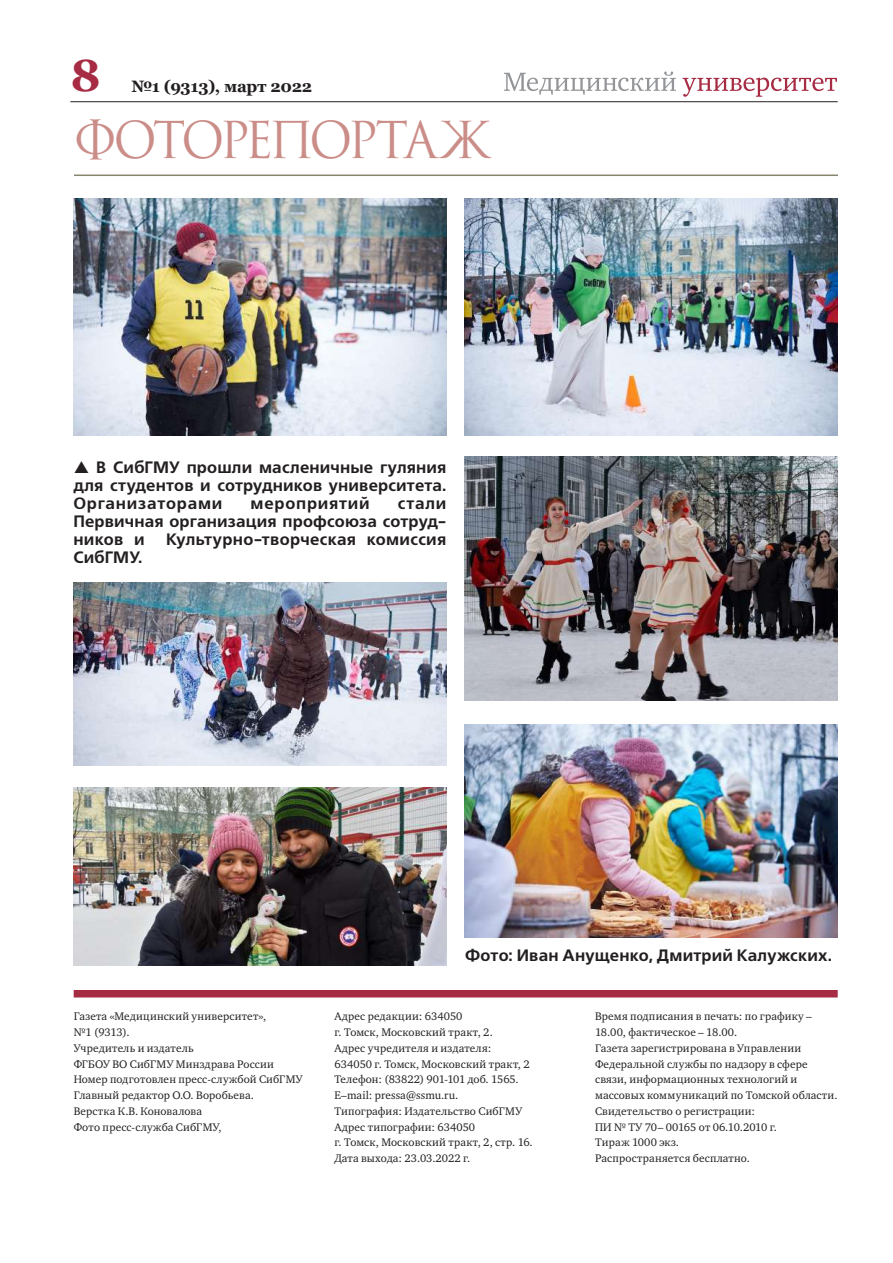
<style>
.page{position:relative;width:893px;height:1263px;background:#fff}
.page>*{position:absolute;margin:0;border:0;box-sizing:border-box;transform-origin:0 0}
.t1{font:49.5px "Romul";letter-spacing:-.095em;color:#cb8d88;scale:.96 1}
.t2{font:700 45px "Georgia";color:#a62b43}
.t3{font:700 16.5px/18px "Free Set C";letter-spacing:.01em;color:#231f20;text-align:justify}
.t4{font:700 16.5px "Georgia";letter-spacing:-.015em;color:#231f20}
.t5{font:700 16.5px "Free Set C";letter-spacing:.05em;color:#231f20}
.t6{font:11.25px/15.8px "Charter C";letter-spacing:.015em;color:#231f20}
</style>
<div class="page">
<hr style="left:70px;top:101px;width:768px;height:1px;background:#231f20">
<svg style="left:682px;top:78px;width:155px;height:19px"></svg>
<svg style="left:504px;top:72px;width:172px;height:23px"></svg>
<div style="left:74px;top:990px;width:764px;height:7px;background:#a62b43"></div>
<hr style="left:74px;top:175px;width:764px;height:1px;background:#86846c">
<img style="left:73px;top:788px;width:373px;height:178px">
<img style="left:73px;top:199px;width:373px;height:236px">
<img style="left:465px;top:199px;width:373px;height:236px">
<img style="left:465px;top:725px;width:373px;height:212px">
<img style="left:73px;top:583px;width:373px;height:183px">
<img style="left:465px;top:457px;width:373px;height:244px">
<h2 class="t2" style="left:70px;top:46px;width:32px">8</h2>
<h3 class="t4" style="left:131px;top:76px;width:182px">№1 (9313), март 2022</h3>
<h1 class="t1" style="left:74px;top:111px;width:439px">ФОТОРЕПОРТАЖ</h1>
<h3 class="t3" style="left:73px;top:458px;width:375px;text-indent:23px">В СибГМУ прошли масленичные гуляния для студентов и сотрудников университета.<br>Организаторами</h3>
<h3 class="t5" style="left:251px;top:493px;width:121px">мероприятий</h3>
<h3 class="t3" style="left:73px;top:494px;width:374px;text-indent:324px">стали Первичная организация профсоюза сотруд&shy;ников и</h3>
<h3 class="t3" style="left:166px;top:530px;width:282px">Культурно-творческая комиссия</h3>
<h3 class="t3" style="left:73px;top:548px;width:71px">СибГМУ.</h3>
<h3 class="t3" style="left:465px;top:946px;width:369px">Фото: Иван Анущенко, Дмитрий Калужских.</h3>
<p class="t6" style="left:74px;top:1009px;width:230px">Газета «Медицинский университет»,<br>№1 (9313).<br>Учредитель и издатель<br>ФГБОУ ВО СибГМУ Минздрава России<br>Номер подготовлен пресс-службой СибГМУ<br>Главный редактор О.О. Воробьева.<br>Верстка К.В. Коновалова<br>Фото пресс-служба СибГМУ,</p>
<p class="t6" style="left:334px;top:1009px;width:200px">Адрес редакции: 634050<br>г. Томск, Московский тракт, 2.<br>Адрес учредителя и издателя:<br>634050 г. Томск, Московский тракт, 2<br>Телефон: (83822) 901-101 доб. 1565.<br>E–mail: pressa@ssmu.ru.<br>Типография: Издательство СибГМУ<br>Адрес типографии: 634050<br>г. Томск, Московский тракт, 2, стр. 16.<br>Дата выхода: 23.03.2022 г.</p>
<p class="t6" style="left:595px;top:1009px;width:244px">Время подписания в печать: по графику – 18.00, фактическое – 18.00.<br>Газета зарегистрирована в Управлении Федеральной службы по надзору в сфере связи, информационных технологий и массовых коммуникаций по Томской области.<br>Свидетельство о регистрации:<br>ПИ № ТУ 70– 00165 от 06.10.2010 г.<br>Тираж 1000 экз.<br>Распространяется бесплатно.</p>
</div>
